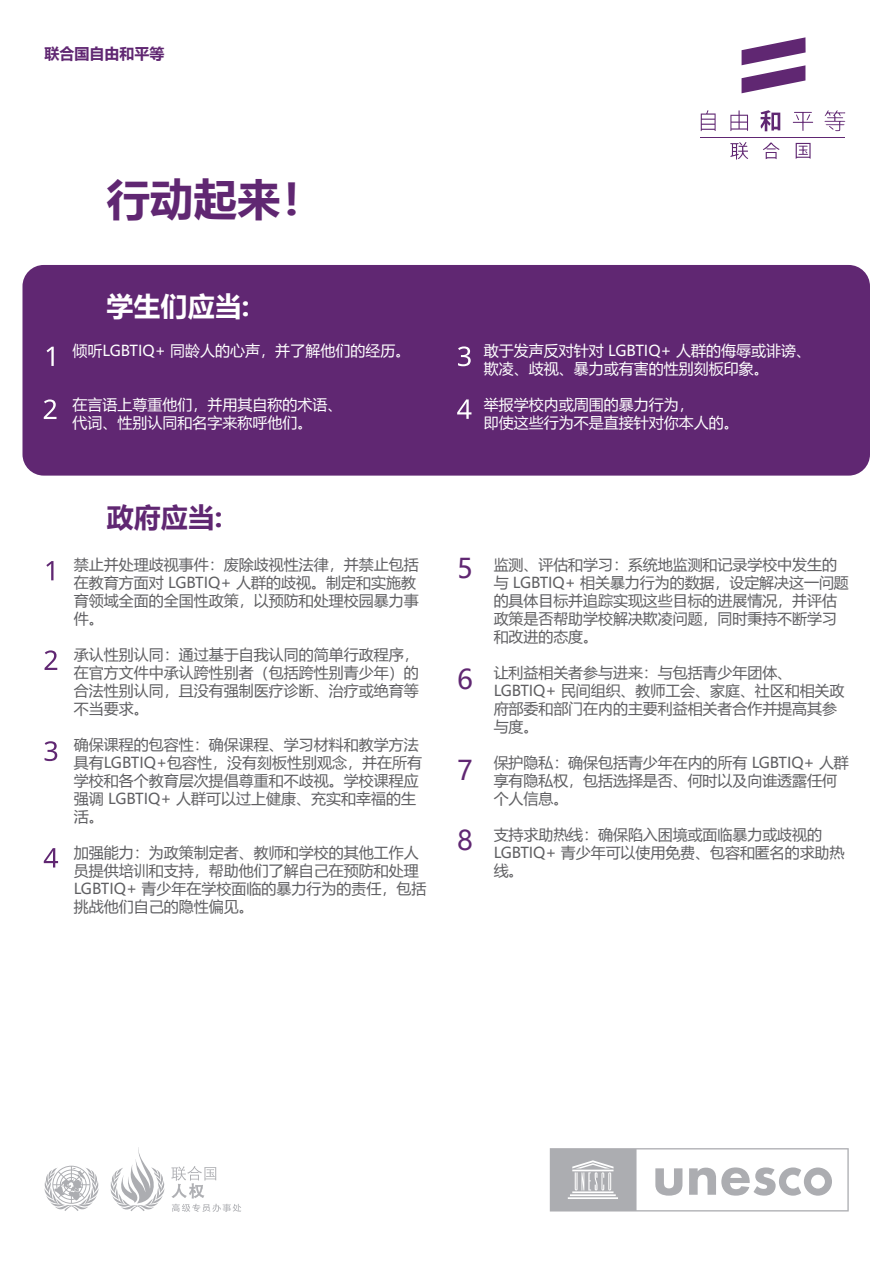
<style>
.page{position:relative;width:893px;height:1263px;background:#fff}
.page>*{position:absolute;margin:0;border:0;box-sizing:border-box;transform-origin:0 0}
.t1{font:700 43.5px "Microsoft Ya Hei UI";color:#602772}
.t2{font:700 27px "Microsoft Ya Hei UI";color:#fff}
.t3{font:700 27px "Microsoft Ya Hei";color:#602772}
.t4{font:27px "Microsoft Ya Hei";color:#602772}
.t5{font:15px/18px "Microsoft Ya Hei UI";color:#5f5f62}
.t6{font:15px/18px "Microsoft Ya Hei UI";color:#fff}
.t7{font:700 15px "Microsoft Ya Hei";color:#602772}
</style>
<div class="page">
<div style="left:22px;top:265px;width:848px;height:211px;background:#602772;border-radius:21px"></div>
<svg style="left:47px;top:347px;width:7px;height:19px"></svg>
<svg style="left:44px;top:399px;width:13px;height:20px"></svg>
<svg style="left:457px;top:399px;width:14px;height:20px"></svg>
<svg style="left:46px;top:561px;width:8px;height:19px"></svg>
<svg style="left:45px;top:650px;width:12px;height:20px"></svg>
<svg style="left:45px;top:741px;width:12px;height:20px"></svg>
<svg style="left:44px;top:848px;width:14px;height:19px"></svg>
<svg style="left:458px;top:346px;width:13px;height:20px"></svg>
<svg style="left:550px;top:1148px;width:299px;height:63px"></svg>
<svg style="left:741px;top:37px;width:65px;height:56px"></svg>
<svg style="left:760px;top:110px;width:20px;height:21px"></svg>
<svg style="left:730px;top:110px;width:18px;height:21px"></svg>
<svg style="left:701px;top:110px;width:15px;height:22px"></svg>
<svg style="left:763px;top:142px;width:16px;height:17px"></svg>
<svg style="left:793px;top:112px;width:20px;height:19px"></svg>
<svg style="left:824px;top:110px;width:21px;height:21px"></svg>
<svg style="left:730px;top:142px;width:18px;height:18px"></svg>
<svg style="left:796px;top:143px;width:15px;height:16px"></svg>
<hr style="left:701px;top:138px;width:144px;height:1px;background:#602772">
<svg style="left:45px;top:1166px;width:53px;height:45px"></svg>
<svg style="left:110px;top:1147px;width:55px;height:64px"></svg>
<svg style="left:171px;top:1166px;width:45px;height:32px"></svg>
<svg style="left:172px;top:1204px;width:69px;height:8px"></svg>
<p class="t7" style="left:45px;top:43px;width:122px">联合国自由和平等</p>
<h1 class="t1" style="left:107px;top:169px;width:219px">行动起来！</h1>
<h2 class="t2" style="left:107px;top:287px;width:144px">学生们应当:</h2>
<p class="t6" style="left:72px;top:341px;width:339px">倾听LGBTIQ+ 同龄人的心声，并了解他们的经历。</p>
<p class="t6" style="left:72px;top:395px;width:272px">在言语上尊重他们，并用其自称的术语、代词、性别认同和名字来称呼他们。</p>
<h2 class="t3" style="left:107px;top:498px;width:117px">政府应当:</h2>
<p class="t5" style="left:74px;top:555px;width:347px">禁止并处理歧视事件：废除歧视性法律，并禁止包括在教育方面对 LGBTIQ+ 人群的歧视。制定和实施教育领域全面的全国性政策，以预防和处理校园暴力事件。</p>
<p class="t5" style="left:74px;top:645px;width:347px;text-align:justify">承认性别认同：通过基于自我认同的简单行政程序，在官方文件中承认跨性别者（包括跨性别青少年）的合法性别认同，且没有强制医疗诊断、治疗或绝育等不当要求。</p>
<p class="t5" style="left:74px;top:735px;width:350px">确保课程的包容性：确保课程、学习材料和教学方法具有LGBTIQ+包容性，没有刻板性别观念，并在所有学校和各个教育层次提倡尊重和不歧视。学校课程应强调 LGBTIQ+ 人群可以过上健康、充实和幸福的生活。</p>
<p class="t5" style="left:74px;top:843px;width:354px">加强能力：为政策制定者、教师和学校的其他工作人员提供培训和支持，帮助他们了解自己在预防和处理<br>LGBTIQ+ 青少年在学校面临的暴力行为的责任，包括挑战他们自己的隐性偏见。</p>
<p class="t6" style="left:484px;top:341px;width:329px">敢于发声反对针对 LGBTIQ+ 人群的侮辱或诽谤、欺凌、歧视、暴力或有害的性别刻板印象。</p>
<p class="t6" style="left:484px;top:395px;width:256px">举报学校内或周围的暴力行为，<br>即使这些行为不是直接针对你本人的。</p>
<h2 class="t4" style="left:457px;top:550px;width:17px">5</h2>
<h2 class="t4" style="left:457px;top:661px;width:17px">6</h2>
<h2 class="t4" style="left:457px;top:752px;width:17px">7</h2>
<h2 class="t4" style="left:457px;top:822px;width:17px">8</h2>
<p class="t5" style="left:494px;top:555px;width:357px">监测、评估和学习：系统地监测和记录学校中发生的与 LGBTIQ+ 相关暴力行为的数据，设定解决这一问题的具体目标并追踪实现这些目标的进展情况，并评估政策是否帮助学校解决欺凌问题，同时秉持不断学习和改进的态度。</p>
<p class="t5" style="left:494px;top:663px;width:352px">让利益相关者参与进来：与包括青少年团体、<br>LGBTIQ+ 民间组织、教师工会、家庭、社区和相关政府部委和部门在内的主要利益相关者合作并提高其参与度。</p>
<p class="t5" style="left:494px;top:753px;width:357px">保护隐私：确保包括青少年在内的所有 LGBTIQ+ 人群享有隐私权，包括选择是否、何时以及向谁透露任何个人信息。</p>
<p class="t5" style="left:494px;top:825px;width:352px">支持求助热线：确保陷入困境或面临暴力或歧视的<br>LGBTIQ+ 青少年可以使用免费、包容和匿名的求助热线。</p>
</div>
